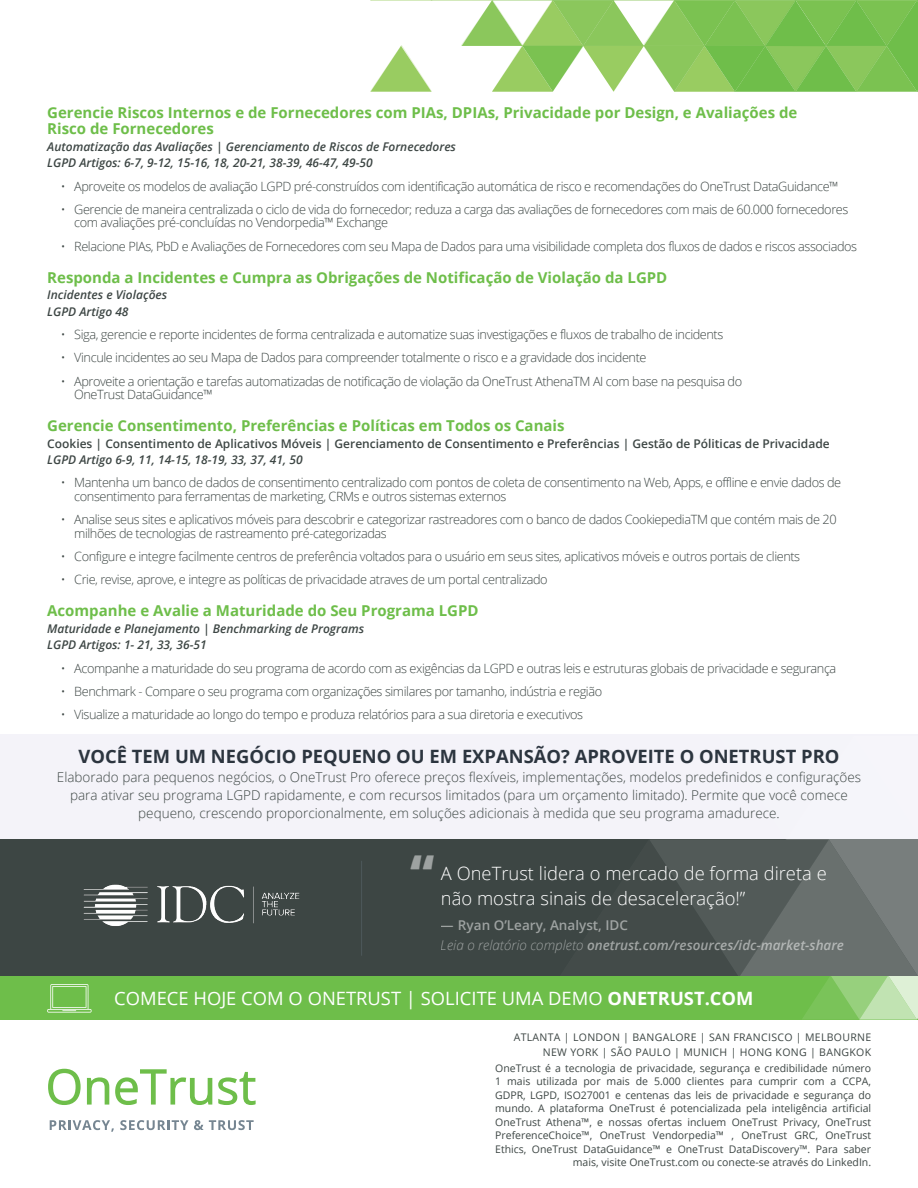
<style>
.page{position:relative;width:918px;height:1188px;background:#fff}
.page>*{position:absolute;margin:0;border:0;box-sizing:border-box;transform-origin:0 0}
.t1{font:800 49.5px "Open Sans";color:#fff}
.t2{font:300 18.3px/25.5px "Open Sans";color:#fff}
.t3{font:700 18.3px "Open Sans";color:#2c353f}
.t4{font:18.3px "Open Sans";color:#fff}
.t5{font:700 15px/16.5px "Open Sans";color:#6ebe4a}
.t6{font:300 13.5px/18px "Open Sans";color:#3d4644;text-align:center}
.t7{font:italic 600 13.5px/19.5px "Open Sans";color:#fff}
.t8{font:300 12.75px/13.5px "Open Sans";letter-spacing:-.035em;color:#3d4644}
.t9{font:italic 600 12px/16.5px "Open Sans";color:#3d4644}
.t10{font:600 12px "Open Sans";color:#3d4644}
.t11{font:10.5px/13.5px "Open Sans";color:#3d4644;text-align:right}
.t12{font:10.5px/15px "Open Sans";letter-spacing:.03em;color:#3d4644;text-align:right}
.s1{font-style:normal}
.s2{font-weight:300}
.s3{font-weight:700}
</style>
<div class="page">
<svg style="left:371px;top:0;width:547px;height:92px"></svg>
<svg style="left:50px;top:1120px;width:64px;height:12px"></svg>
<svg style="left:120px;top:1120px;width:134px;height:10px"></svg>
<svg style="left:48px;top:1069px;width:33px;height:36px"></svg>
<svg style="left:87px;top:1077px;width:22px;height:28px"></svg>
<svg style="left:115px;top:1069px;width:97px;height:36px"></svg>
<svg style="left:218px;top:1072px;width:38px;height:33px"></svg>
<div style="left:0;top:839px;width:918px;height:138px;background:#3d4644"></div>
<div style="left:0;top:734px;width:918px;height:105px;background:#f4f3f9"></div>
<div style="left:0;top:976px;width:918px;height:44px;background:#6ebe4a"></div>
<svg style="left:650px;top:839px;width:268px;height:181px"></svg>
<svg style="left:47px;top:984px;width:45px;height:29px"></svg>
<img style="left:83px;top:884px;width:217px;height:42px">
<hr style="left:361px;top:861px;width:1px;height:95px;background:#758591">
<p class="t5" style="left:47px;top:104px;width:752px">Gerencie Riscos Internos e de Fornecedores com PIAs, DPIAs, Privacidade por Design, e Avaliações de<br>Risco de Fornecedores</p>
<p class="t9" style="left:47px;top:138px;width:410px">Automatização das Avaliações | Gerenciamento de Riscos de Fornecedores<br>LGPD Artigos: 6-7, 9-12, 15-16, 18, 20-21, 38-39, 46-47, 49-50</p>
<p class="t8" style="left:61px;top:179px;width:779px">• Aproveite os modelos de avaliação LGPD pré-construídos com identificação automática de risco e recomendações do OneTrust DataGuidance™</p>
<p class="t8" style="left:74px;top:202px;width:776px;text-indent:-14px">• Gerencie de maneira centralizada o ciclo de vida do fornecedor; reduza a carga das avaliações de fornecedores com mais de 60.000 fornecedores com avaliações pré-concluídas no Vendorpedia™ Exchange</p>
<p class="t8" style="left:61px;top:239px;width:798px">• Relacione PIAs, PbD e Avaliações de Fornecedores com seu Mapa de Dados para uma visibilidade completa dos fluxos de dados e riscos associados</p>
<p class="t5" style="left:47px;top:269px;width:622px">Responda a Incidentes e Cumpra as Obrigações de Notificação de Violação da LGPD</p>
<p class="t9" style="left:47px;top:287px;width:121px">Incidentes e Violações<br>LGPD Artigo 48</p>
<p class="t8" style="left:61px;top:327px;width:664px">• Siga, gerencie e reporte incidentes de forma centralizada e automatize suas investigações e fluxos de trabalho de incidents</p>
<p class="t8" style="left:61px;top:351px;width:587px">• Vincule incidentes ao seu Mapa de Dados para compreender totalmente o risco e a gravidade dos incidente</p>
<p class="t8" style="left:74px;top:374px;width:669px;text-indent:-14px">• Aproveite a orientação e tarefas automatizadas de notificação de violação da OneTrust AthenaTM AI com base na pesquisa do<br>OneTrust DataGuidance™</p>
<p class="t5" style="left:47px;top:417px;width:519px">Gerencie Consentimento, Preferências e Políticas em Todos os Canais</p>
<p class="t10" style="left:47px;top:435px;width:784px">Cookies | Consentimento de Aplicativos Móveis | Gerenciamento de Consentimento e Preferências | Gestão de Póliticas de Privacidade</p>
<p class="t9" style="left:47px;top:451px;width:257px">LGPD Artigo 6-9, 11, 14-15, 18-19, 33, 37, 41, 50</p>
<p class="t8" style="left:74px;top:476px;width:769px;text-indent:-14px">• Mantenha um banco de dados de consentimento centralizado com pontos de coleta de consentimento na Web, Apps, e offline e envie dados de consentimento para ferramentas de marketing, CRMs e outros sistemas externos</p>
<p class="t8" style="left:74px;top:512px;width:764px;text-indent:-14px">• Analise seus sites e aplicativos móveis para descobrir e categorizar rastreadores com o banco de dados CookiepediaTM que contém mais de 20 milhões de tecnologias de rastreamento pré-categorizadas</p>
<p class="t8" style="left:61px;top:549px;width:741px">• Configure e integre facilmente centros de preferência voltados para o usuário em seus sites, aplicativos móveis e outros portais de clients</p>
<p class="t8" style="left:61px;top:572px;width:489px">• Crie, revise, aprove, e integre as políticas de privacidade atraves de um portal centralizado</p>
<p class="t5" style="left:47px;top:602px;width:433px">Acompanhe e Avalie a Maturidade do Seu Programa LGPD</p>
<p class="t9" style="left:47px;top:620px;width:318px">Maturidade e Planejamento | Benchmarking de Programs<br>LGPD Artigos: 1- 21, 33, 36-51</p>
<p class="t8" style="left:61px;top:661px;width:777px">• Acompanhe a maturidade do seu programa de acordo com as exigências da LGPD e outras leis e estruturas globais de privacidade e segurança</p>
<p class="t8" style="left:61px;top:684px;width:543px">• Benchmark - Compare o seu programa com organizações similares por tamanho, indústria e região</p>
<p class="t8" style="left:61px;top:707px;width:524px">• Visualize a maturidade ao longo do tempo e produza relatórios para a sua diretoria e executivos</p>
<h2 class="t3" style="left:79px;top:743px;width:762px">VOCÊ TEM UM NEGÓCIO PEQUENO OU EM EXPANSÃO? APROVEITE O ONETRUST PRO</h2>
<p class="t6" style="left:57px;top:768px;width:806px">Elaborado para pequenos negócios, o OneTrust Pro oferece preços flexíveis, implementações, modelos predefinidos e configurações para ativar seu programa LGPD rapidamente, e com recursos limitados (para um orçamento limitado). Permite que você comece pequeno, crescendo proporcionalmente, em soluções adicionais à medida que seu programa amadurece.</p>
<h1 class="t1" style="left:410px;top:836px;width:26px">“</h1>
<h2 class="t2" style="left:441px;top:860px;width:387px">A OneTrust lidera o mercado de forma direta e não mostra sinais de desaceleração!”</h2>
<p class="t7" style="left:441px;top:916px;width:405px"><span class="s1">— Ryan O’Leary, Analyst, IDC<br></span><span class="s2">Leia o relatório completo</span> onetrust.com/resources/idc-market-share</p>
<h2 class="t4" style="left:114px;top:986px;width:641px">COMECE HOJE COM O ONETRUST | SOLICITE UMA DEMO <span class="s3">ONETRUST.COM</span></h2>
<p class="t12" style="left:514px;top:1029px;width:359px">ATLANTA | LONDON | BANGALORE | SAN FRANCISCO | MELBOURNE<br>NEW YORK | SÃO PAULO | MUNICH | HONG KONG | BANGKOK</p>
<p class="t11" style="left:495px;top:1061px;width:378px">OneTrust é a tecnologia de privacidade, segurança e credibilidade número 1 mais utilizada por mais de 5.000 clientes para cumprir com a CCPA, GDPR, LGPD, ISO27001 e centenas das leis de privacidade e segurança do mundo. A plataforma OneTrust é potencializada pela inteligência artificial OneTrust Athena™, e nossas ofertas incluem OneTrust Privacy, OneTrust PreferenceChoice™, OneTrust Vendorpedia™ , OneTrust GRC, OneTrust Ethics, OneTrust DataGuidance™ e OneTrust DataDiscovery™. Para saber mais, visite OneTrust.com ou conecte-se através do LinkedIn.</p>
</div>
